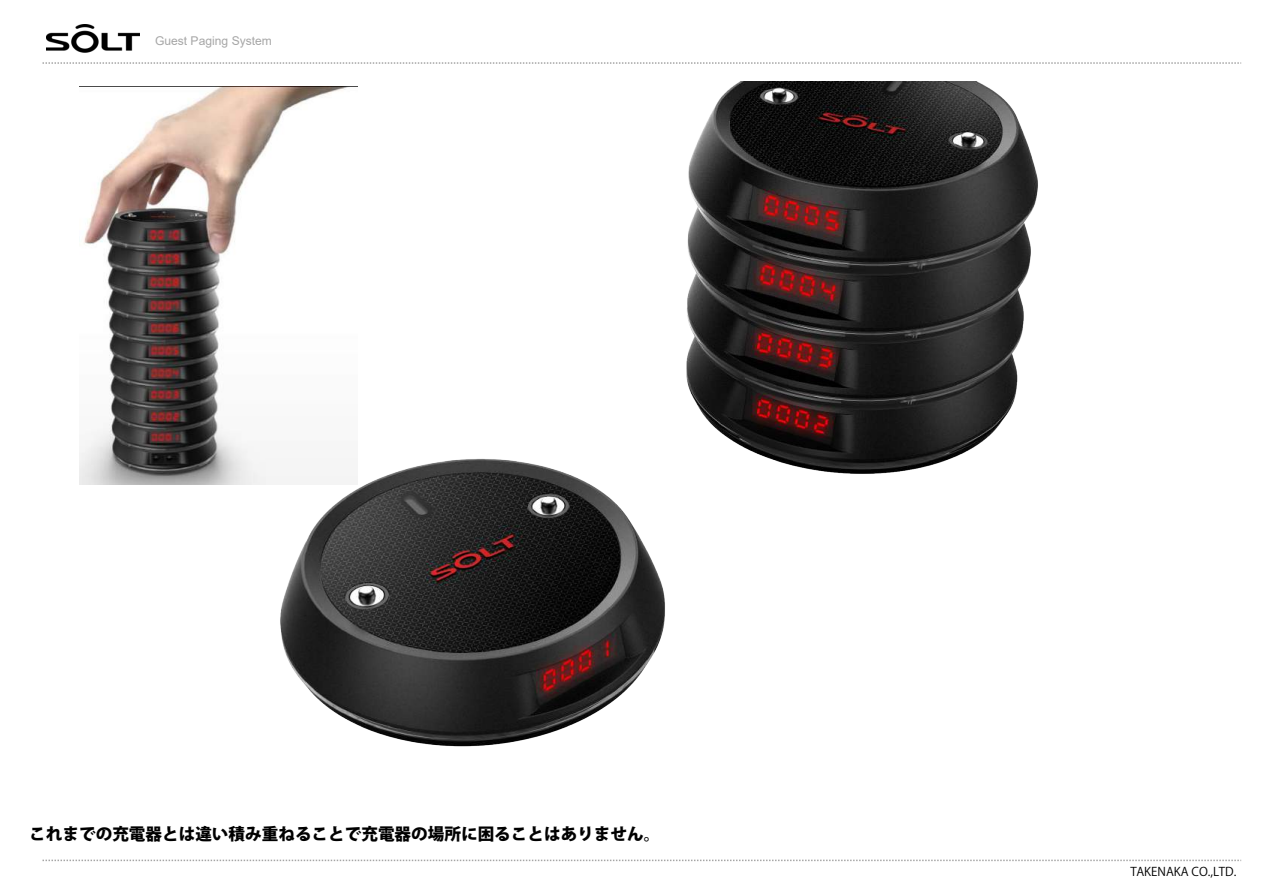
<style>
.page{position:relative;width:1264px;height:893px;background:#fff}
.page>*{position:absolute;margin:0;border:0;box-sizing:border-box;transform-origin:0 0}
.t1{font:800 16.5px "Koz Go Pr 6 N";color:#000}
.t2{font:12px "Arial";color:#a6a6a6}
.t3{font:12px "Koz Go Pr 6 N";color:#000}
</style>
<div class="page">
<img style="left:46px;top:24px;width:94px;height:29px">
<svg style="left:42px;top:62px;width:1197px;height:2px"></svg>
<svg style="left:42px;top:860px;width:1197px;height:1px"></svg>
<img style="left:79px;top:81px;width:959px;height:666px">
<img style="left:79px;top:87px;width:278px;height:398px">
<p class="t2" style="left:155px;top:32px;width:118px">Guest Paging System</p>
<p class="t1" style="left:29px;top:825px;width:632px">これまでの充電器とは違い積み重ねることで充電器の場所に困ることはありません。</p>
<p class="t3" style="left:1130px;top:865px;width:107px">TAKENAKA CO.,LTD.</p>
</div>
